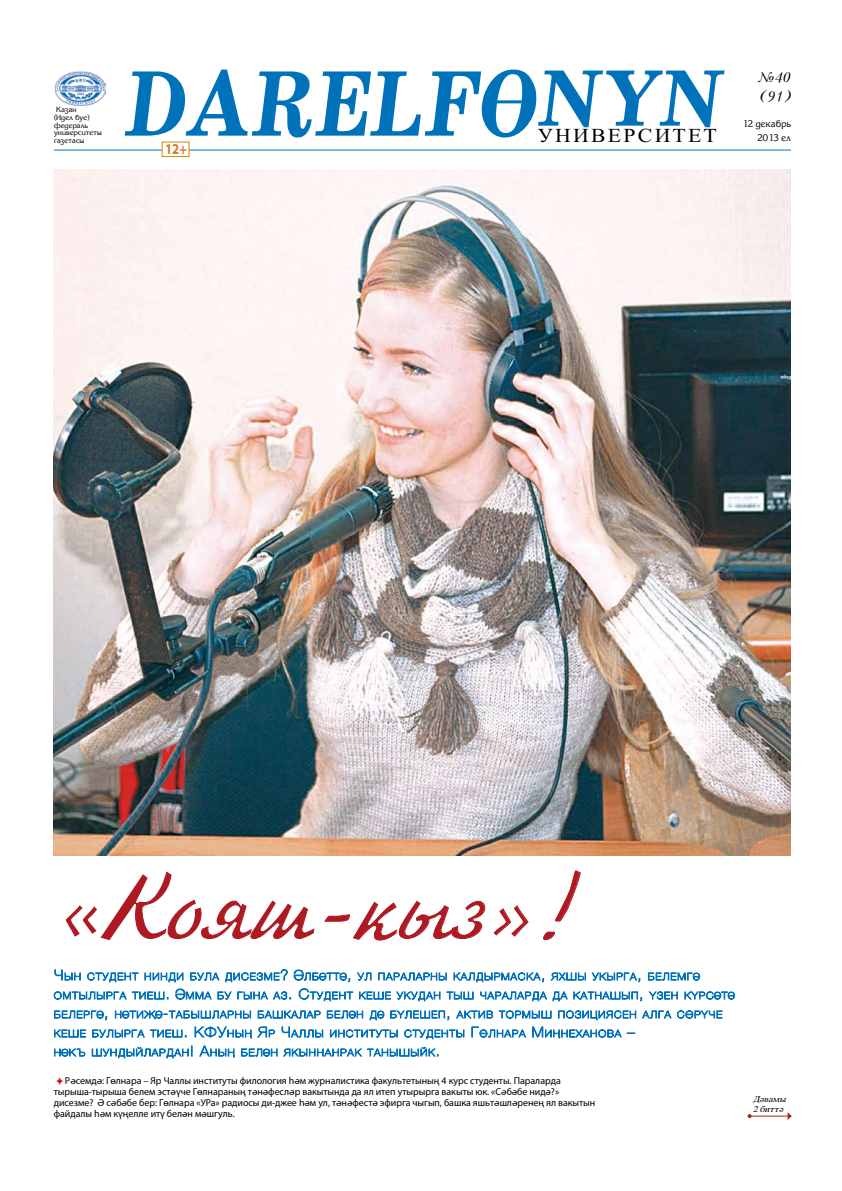
<style>
.page{position:relative;width:842px;height:1191px;background:#fff}
.page>*{position:absolute;margin:0;border:0;box-sizing:border-box;transform-origin:0 0}
.t1{font:100.7px "TT Kursiv";letter-spacing:.02em;color:#ae1922;scale:.96 1}
.t2{font:700 94.3px "TT School Book M";color:#0072ba;scale:.85 1}
.t3{font:19.8px "TT Times New Roman";letter-spacing:.1em;color:#000;scale:1.1 1}
.t4{font:700 15px "TT Myriad Pro";color:#d7772d;scale:.85 1}
.t5{font:italic 13.1px/19px "TT Kudrashov";color:#000;scale:1.08 1}
.t6{font:10px/11px "TT Myriad Pro";letter-spacing:-.005em;color:#000}
.t7{font:10px/14px "TT Karelia";letter-spacing:.02em;color:#000;text-align:right;scale:.94 1}
.t8{font:italic 8.6px/9.5px "TT Dutch";letter-spacing:-.01em;color:#000;scale:1.05 1}
.t9{font:7.6px/7.7px "TT Karelia";color:#000}
.s1{font-size:81px}
</style>
<div class="page">
<img style="left:54px;top:71px;width:52px;height:34px">
<hr style="left:54px;top:150px;width:737px;height:1px;background:#0072ba">
<hr style="left:496px;top:100px;width:26px;height:3px;background:#0072ba">
<div style="left:162px;top:142px;width:27px;height:14px;background:#fff"></div>
<div style="left:162px;top:142px;width:27px;height:15px;border:1px solid #d88500"></div>
<img style="left:53px;top:169px;width:738px;height:686px">
<svg style="left:54px;top:969px;width:27px;height:11px"></svg>
<svg style="left:87px;top:972px;width:52px;height:10px"></svg>
<svg style="left:145px;top:972px;width:38px;height:10px"></svg>
<svg style="left:190px;top:972px;width:29px;height:8px"></svg>
<svg style="left:225px;top:969px;width:63px;height:13px"></svg>
<svg style="left:294px;top:969px;width:56px;height:13px"></svg>
<svg style="left:357px;top:972px;width:14px;height:8px"></svg>
<svg style="left:378px;top:972px;width:69px;height:8px"></svg>
<svg style="left:454px;top:972px;width:90px;height:10px"></svg>
<svg style="left:551px;top:972px;width:35px;height:8px"></svg>
<svg style="left:592px;top:972px;width:48px;height:10px"></svg>
<svg style="left:648px;top:972px;width:52px;height:9px"></svg>
<svg style="left:54px;top:988px;width:681px;height:70px"></svg>
<svg style="left:66px;top:871px;width:249px;height:69px"></svg>
<svg style="left:324px;top:900px;width:161px;height:40px"></svg>
<svg style="left:493px;top:905px;width:36px;height:32px"></svg>
<svg style="left:543px;top:870px;width:38px;height:70px"></svg>
<hr style="left:749px;top:1115px;width:39px;height:1px;background:#ae201c">
<svg style="left:747px;top:1114px;width:4px;height:4px"></svg>
<svg style="left:788px;top:1112px;width:4px;height:8px"></svg>
<p class="t9" style="left:54px;top:106px;width:50px">Казан<br>(Идел буе) федераль университеты газетасы</p>
<h2 class="t2" style="left:122px;top:48px;width:720px">DARELFO<span class="s1">NYN</span></h2>
<h3 class="t3" style="left:538px;top:122px;width:164px">УниверсиTеT</h3>
<h3 class="t4" style="left:165px;top:141px;width:27px">12+</h3>
<h3 class="t5" style="left:758px;top:68px;width:32px">№40 (91)</h3>
<p class="t7" style="left:743px;top:117px;width:53px">12 декабрь<br>2013 ел</p>
<h1 class="t1" style="left:54px;top:849px;width:543px">«Кояш-кыз»!</h1>
<p class="t6" style="left:54px;top:1075px;width:543px;text-indent:11px">Рәсемдә: Гөлнара – Яр Чаллы институты филология һәм журналистика факультетының 4 курс студенты. Параларда тырыша-тырыша белем эстәүче Гөлнараның тәнәфесләр вакытында да ял итеп утырырга вакыты юк. «Сәбәбе нидә?» дисезме? Ә сәбәбе бер: Гөлнара «УРа» радиосы ди-джее һәм ул, тәнәфестә эфирга чыгып, башка яшьтәшләренең ял вакытын файдалы һәм күңелле итү белән мәшгуль.</p>
<p class="t8" style="left:753px;top:1094px;width:33px">Дәвамы<br>2 биттә</p>
</div>
